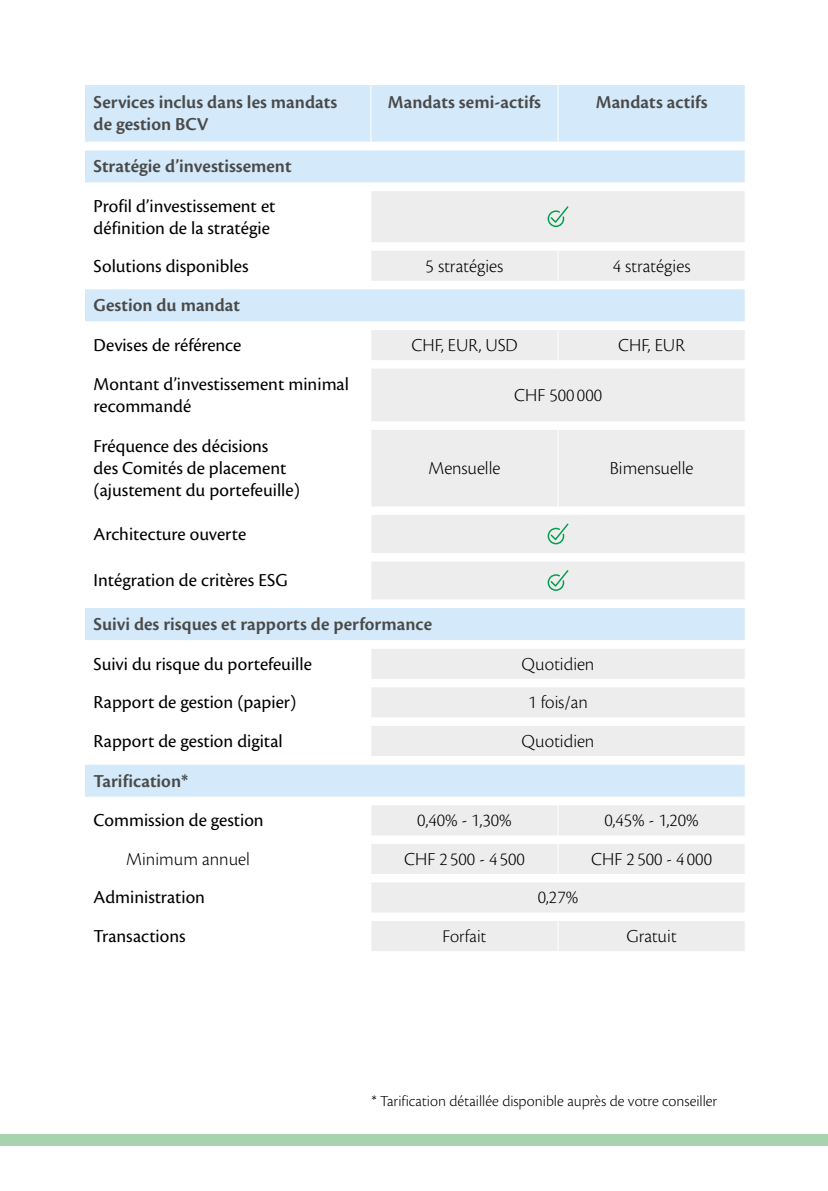
<style>
.page{position:relative;width:828px;height:1191px;background:#fff}
.page>*{position:absolute;margin:0;border:0;box-sizing:border-box;transform-origin:0 0}
.t1{font:19px/22px "Cronos Pro";color:#000}
.t2{font:300 19px "Cronos Pro";color:#000}
.t3{font:600 19px/22px "Cronos Pro";color:#4a4a49}
.t4{font:300 18.6px "Cronos Pro";color:#000}
.t5{font:300 16px "Cronos Pro";color:#000}
</style>
<div class="page">
<div style="left:0;top:1134px;width:828px;height:11px;background:#a8d3af"></div>
<div style="left:85px;top:85px;width:659px;height:57px;background:#d4e9fa"></div>
<div style="left:85px;top:150px;width:659px;height:33px;background:#d4e9fa"></div>
<svg style="left:85px;top:289px;width:286px;height:508px"></svg>
<svg style="left:371px;top:191px;width:373px;height:760px;fill:#ededed"></svg>
<hr style="left:370px;top:85px;width:1px;height:57px;background:#fff">
<hr style="left:557px;top:85px;width:1px;height:57px;background:#fff">
<hr style="left:557px;top:251px;width:1px;height:30px;background:#fff">
<hr style="left:370px;top:330px;width:1px;height:30px;background:#fff">
<hr style="left:557px;top:330px;width:1px;height:30px;background:#fff">
<hr style="left:370px;top:369px;width:1px;height:52px;background:#fff">
<hr style="left:370px;top:430px;width:1px;height:76px;background:#fff">
<hr style="left:557px;top:430px;width:1px;height:76px;background:#fff">
<hr style="left:370px;top:515px;width:1px;height:38px;background:#fff">
<hr style="left:370px;top:561px;width:1px;height:38px;background:#fff">
<hr style="left:370px;top:649px;width:1px;height:30px;background:#fff">
<hr style="left:370px;top:687px;width:1px;height:30px;background:#fff">
<hr style="left:370px;top:726px;width:1px;height:30px;background:#fff">
<hr style="left:557px;top:805px;width:1px;height:30px;background:#fff">
<hr style="left:557px;top:844px;width:1px;height:30px;background:#fff">
<hr style="left:557px;top:921px;width:1px;height:30px;background:#fff">
<svg style="left:547px;top:205px;width:23px;height:23px"></svg>
<svg style="left:547px;top:522px;width:23px;height:23px"></svg>
<svg style="left:547px;top:569px;width:23px;height:22px"></svg>
<p class="t3" style="left:94px;top:92px;width:245px">Services inclus dans les mandats de gestion BCV</p>
<p class="t3" style="left:388px;top:92px;width:155px">Mandats semi-actifs</p>
<p class="t3" style="left:596px;top:92px;width:113px">Mandats actifs</p>
<p class="t3" style="left:94px;top:156px;width:200px">Stratégie d’investissement</p>
<p class="t1" style="left:94px;top:195px;width:183px">Profil d’investissement et définition de la stratégie</p>
<p class="t1" style="left:94px;top:255px;width:156px">Solutions disponibles</p>
<p class="t2" style="left:425px;top:255px;width:79px">5 stratégies</p>
<p class="t2" style="left:613px;top:255px;width:79px">4 stratégies</p>
<p class="t3" style="left:94px;top:295px;width:148px">Gestion du mandat</p>
<p class="t1" style="left:94px;top:334px;width:149px">Devises de référence</p>
<p class="t2" style="left:411px;top:334px;width:108px">CHF, EUR, USD</p>
<p class="t2" style="left:618px;top:334px;width:68px">CHF, EUR</p>
<p class="t1" style="left:94px;top:373px;width:257px">Montant d’investissement minimal recommandé</p>
<p class="t2" style="left:514px;top:384px;width:90px">CHF 500 000</p>
<p class="t1" style="left:94px;top:435px;width:208px">Fréquence des décisions<br>des Comités de placement (ajustement du portefeuille)</p>
<p class="t2" style="left:428px;top:457px;width:73px">Mensuelle</p>
<p class="t2" style="left:610px;top:457px;width:85px">Bimensuelle</p>
<p class="t1" style="left:94px;top:523px;width:154px">Architecture ouverte</p>
<p class="t1" style="left:94px;top:569px;width:196px">Intégration de critères ESG</p>
<p class="t3" style="left:94px;top:613px;width:340px">Suivi des risques et rapports de performance</p>
<p class="t1" style="left:94px;top:653px;width:220px">Suivi du risque du portefeuille</p>
<p class="t2" style="left:521px;top:653px;width:74px">Quotidien</p>
<p class="t1" style="left:94px;top:691px;width:204px">Rapport de gestion (papier)</p>
<p class="t2" style="left:528px;top:691px;width:61px">1 fois/an</p>
<p class="t1" style="left:94px;top:730px;width:191px">Rapport de gestion digital</p>
<p class="t2" style="left:521px;top:730px;width:74px">Quotidien</p>
<p class="t3" style="left:94px;top:770px;width:96px">Tarification*</p>
<p class="t1" style="left:94px;top:809px;width:172px">Commission de gestion</p>
<p class="t2" style="left:417px;top:809px;width:96px">0,40% - 1,30%</p>
<p class="t2" style="left:604px;top:809px;width:96px">0,45% - 1,20%</p>
<p class="t2" style="left:126px;top:848px;width:125px">Minimum annuel</p>
<p class="t2" style="left:404px;top:848px;width:122px">CHF 2 500 - 4 500</p>
<p class="t2" style="left:591px;top:848px;width:122px">CHF 2 500 - 4 000</p>
<p class="t1" style="left:94px;top:886px;width:113px">Administration</p>
<p class="t2" style="left:538px;top:886px;width:42px">0,27%</p>
<p class="t1" style="left:94px;top:925px;width:93px">Transactions</p>
<p class="t4" style="left:442px;top:925px;width:46px">Forfait</p>
<p class="t2" style="left:626px;top:925px;width:52px">Gratuit</p>
<p class="t5" style="left:371px;top:1091px;width:347px">* Tarification détaillée disponible auprès de votre conseiller</p>
</div>
